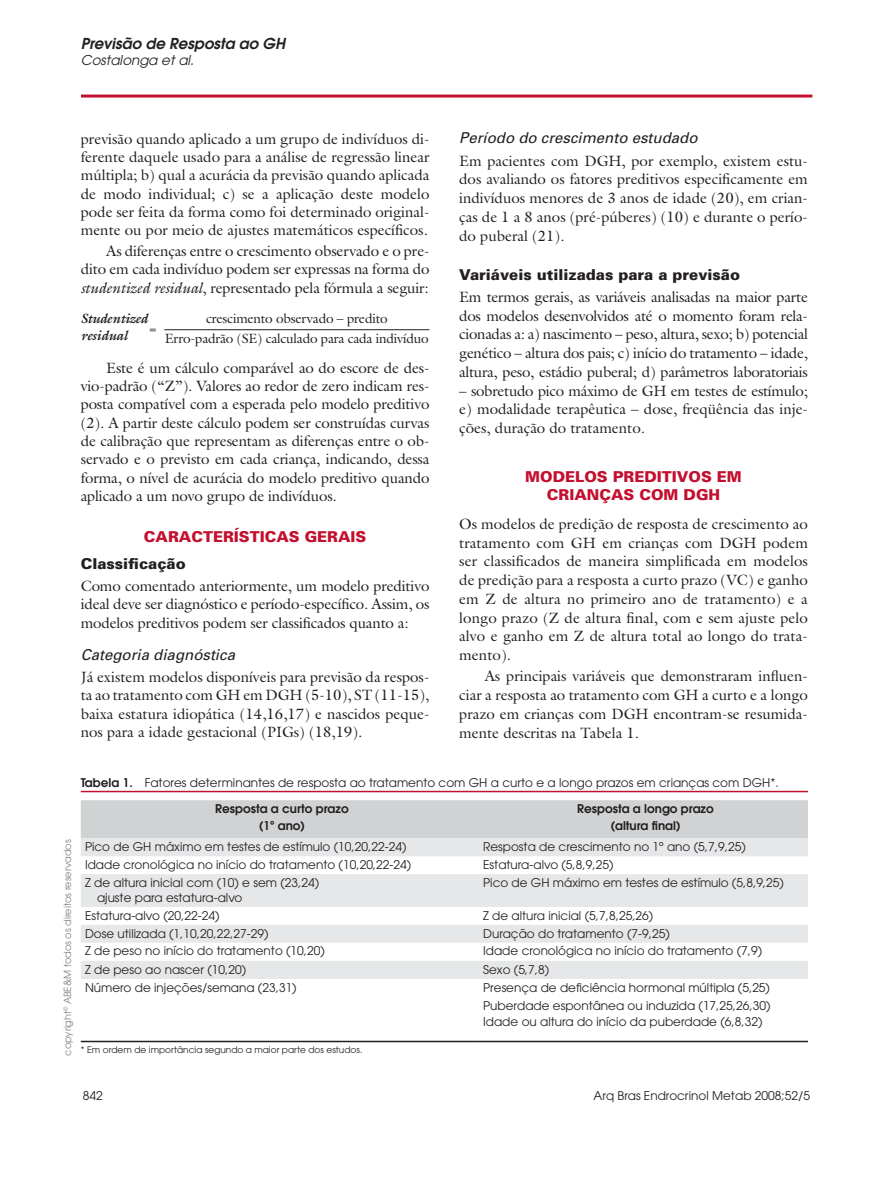
<style>
.page{position:relative;width:893px;height:1191px;background:#fff}
.page>*{position:absolute;margin:0;border:0;box-sizing:border-box;transform-origin:0 0}
.t1{font:15px/18.8px "Galliard";color:#231f20;text-align:justify}
.t2{font:900 15px/18px "Univers";color:#c3102f}
.t3{font:italic 15px "Univers";color:#231f20}
.t4{font:900 15px "Univers";color:#231f20}
.t5{font:italic 600 15px "Avant Garde";color:#231f20}
.t6{font:13.5px/19.5px "Galliard";letter-spacing:-.015em;color:#231f20;text-align:center}
.t7{font:italic 700 13.5px/16.8px "Galliard";letter-spacing:-.015em;color:#231f20}
.t8{font:italic 13.5px "Avant Garde";color:#231f20}
.t9{font:12px/15px "Avant Garde";color:#231f20}
.t10{font:600 12px/16.2px "Avant Garde";color:#231f20;text-align:center}
.t11{font:9.9px "Avant Garde";letter-spacing:-.01em;color:#808285}
.t12{font:9px "Avant Garde";color:#231f20}
.s1{font-weight:600}
.s2{font-style:italic}
</style>
<div class="page">
<hr style="left:81px;top:95px;width:731px;height:3px;background:#c3102f">
<hr style="left:81px;top:791px;width:727px;height:1px;background:#c3102f">
<div style="left:81px;top:800px;width:727px;height:38px;background:#d1d2d4"></div>
<svg style="left:81px;top:838px;width:727px;height:141px;fill:#e6e7e9"></svg>
<hr style="left:81px;top:1040px;width:398px;height:2px;background:#231f20">
<hr style="left:479px;top:1040px;width:329px;height:2px;background:#231f20">
<hr style="left:164px;top:329px;width:265px;height:1px;background:#231f20">
<p class="t5" style="left:81px;top:34px;width:206px">Previsão de Resposta ao GH</p>
<p class="t8" style="left:81px;top:52px;width:115px">Costalonga et al.</p>
<p class="t3" style="left:459px;top:129px;width:240px">Período do crescimento estudado</p>
<p class="t1" style="left:459px;top:151px;width:350px">Em pacientes com DGH, por exemplo, existem estu&shy;dos avaliando os fatores preditivos especificamente em indivíduos menores de 3 anos de idade (20), em crian&shy;ças de 1 a 8 anos (pré-púberes) (10) e durante o perío&shy;do puberal (21).</p>
<p class="t4" style="left:459px;top:265px;width:282px">Variáveis utilizadas para a previsão</p>
<p class="t1" style="left:459px;top:287px;width:350px">Em termos gerais, as variáveis analisadas na maior parte dos modelos desenvolvidos até o momento foram rela&shy;cionadas a: a) nascimento – peso, altura, sexo; b) potencial genético – altura dos pais; c) início do tratamento – idade, altura, peso, estádio puberal; d) parâmetros laboratoriais</p>
<p class="t1" style="left:459px;top:381px;width:350px">– sobretudo pico máximo de GH em testes de estímulo; e) modalidade terapêutica – dose, freqüência das inje&shy;ções, duração do tratamento.</p>
<p class="t2" style="left:547px;top:467px;width:196px;text-indent:-22px">MODELOS PREDITIVOS EM<br>CRIANÇAS COM DGH</p>
<p class="t1" style="left:459px;top:514px;width:350px">Os modelos de predição de resposta de crescimento ao tratamento com GH em crianças com DGH podem ser classificados de maneira simplificada em modelos de predição para a resposta a curto prazo (VC) e ganho em Z de altura no primeiro ano de tratamento) e a longo prazo (Z de altura final, com e sem ajuste pelo alvo e ganho em Z de altura total ao longo do trata&shy;mento).</p>
<p class="t1" style="left:459px;top:666px;width:350px;text-indent:26px">As principais variáveis que demonstraram influen&shy;ciar a resposta ao tratamento com GH a curto e a longo prazo em crianças com DGH encontram-se resumida&shy;mente descritas na Tabela 1.</p>
<p class="t9" style="left:81px;top:774px;width:699px"><span class="s1">Tabela 1.</span> Fatores determinantes de resposta ao tratamento com GH a curto e a longo prazos em crianças com DGH*.</p>
<p class="t10" style="left:215px;top:800px;width:135px">Resposta a curto prazo (1º ano)</p>
<p class="t10" style="left:577px;top:800px;width:138px">Resposta a longo prazo (altura final)</p>
<p class="t9" style="left:85px;top:839px;width:323px">Pico de GH máximo em testes de estímulo (10,20,22-24)</p>
<p class="t9" style="left:483px;top:839px;width:264px">Resposta de crescimento no 1º ano (5,7,9,25)</p>
<p class="t9" style="left:85px;top:857px;width:328px">Idade cronológica no início do tratamento (10,20,22-24)</p>
<p class="t9" style="left:483px;top:857px;width:132px">Estatura-alvo (5,8,9,25)</p>
<p class="t9" style="left:97px;top:875px;width:224px;text-indent:-12px">Z de altura inicial com (10) e sem (23,24) ajuste para estatura-alvo</p>
<p class="t9" style="left:483px;top:875px;width:302px">Pico de GH máximo em testes de estímulo (5,8,9,25)</p>
<p class="t9" style="left:85px;top:908px;width:136px">Estatura-alvo (20,22-24)</p>
<p class="t9" style="left:483px;top:908px;width:172px">Z de altura inicial (5,7,8,25,26)</p>
<p class="t9" style="left:85px;top:925px;width:185px">Dose utilizada (1,10,20,22,27-29)</p>
<p class="t9" style="left:483px;top:925px;width:188px">Duração do tratamento (7-9,25)</p>
<p class="t9" style="left:85px;top:943px;width:241px">Z de peso no início do tratamento (10,20)</p>
<p class="t9" style="left:483px;top:943px;width:281px">Idade cronológica no início do tratamento (7,9)</p>
<p class="t9" style="left:85px;top:961px;width:163px">Z de peso ao nascer (10,20)</p>
<p class="t9" style="left:483px;top:961px;width:68px">Sexo (5,7,8)</p>
<p class="t9" style="left:85px;top:979px;width:213px">Número de injeções/semana (23,31)</p>
<p class="t9" style="left:483px;top:978px;width:289px;line-height:17.9px">Presença de deficiência hormonal múltipla (5,25)<br>Puberdade espontânea ou induzida (17,25,26,30)</p>
<p class="t9" style="left:483px;top:1014px;width:281px">Idade ou altura do início da puberdade (6,8,32)</p>
<p class="t12" style="left:81px;top:1044px;width:283px">* Em ordem de importância segundo a maior parte dos estudos.</p>
<p class="t1" style="left:81px;top:129px;width:350px;line-height:18.3px">previsão quando aplicado a um grupo de indivíduos di&shy;ferente daquele usado para a análise de regressão linear múltipla; b) qual a acurácia da previsão quando aplicada de modo individual; c) se a aplicação deste modelo pode ser feita da forma como foi determinado original&shy;mente ou por meio de ajustes matemáticos específicos.</p>
<p class="t1" style="left:81px;top:241px;width:350px;text-indent:26px">As diferenças entre o crescimento observado e o pre&shy;dito em cada indivíduo podem ser expressas na forma do <span class="s2">studentized residual</span>, representado pela fórmula a seguir:</p>
<p class="t6" style="left:165px;top:309px;width:265px">crescimento observado – predito<br>Erro-padrão (SE) calculado para cada indivíduo</p>
<p class="t7" style="left:81px;top:310px;width:69px">Studentized residual</p>
<p class="t6" style="left:149px;top:318px;width:9px">=</p>
<p class="t1" style="left:81px;top:358px;width:350px;line-height:18.3px;text-indent:26px">Este é um cálculo comparável ao do escore de des&shy;vio-padrão (“Z”). Valores ao redor de zero indicam res&shy;posta compatível com a esperada pelo modelo preditivo (2). A partir deste cálculo podem ser construídas curvas de calibração que representam as diferenças entre o ob&shy;servado e o previsto em cada criança, indicando, dessa forma, o nível de acurácia do modelo preditivo quando aplicado a um novo grupo de indivíduos.</p>
<p class="t2" style="left:144px;top:527px;width:224px">CARACTERÍSTICAS GERAIS</p>
<p class="t4" style="left:81px;top:554px;width:106px">Classificação</p>
<p class="t1" style="left:81px;top:576px;width:350px;line-height:18.3px">Como comentado anteriormente, um modelo preditivo ideal deve ser diagnóstico e período-específico. Assim, os modelos preditivos podem ser classificados quanto a:</p>
<p class="t3" style="left:81px;top:646px;width:156px">Categoria diagnóstica</p>
<p class="t1" style="left:81px;top:667px;width:350px;line-height:18.3px">Já existem modelos disponíveis para previsão da respos&shy;ta ao tratamento com GH em DGH (5-10), ST (11-15), baixa estatura idiopática (14,16,17) e nascidos peque&shy;nos para a idade gestacional (PIGs) (18,19).</p>
<p class="t11" style="left:62px;top:1055px;width:217px;rotate:-90deg">copyright<sup>©</sup> ABE&amp;M todos os direitos reservados</p>
<p class="t9" style="left:83px;top:1087px;width:21px">842</p>
<p class="t9" style="left:594px;top:1087px;width:218px">Arq Bras Endrocrinol Metab 2008;52/5</p>
</div>
